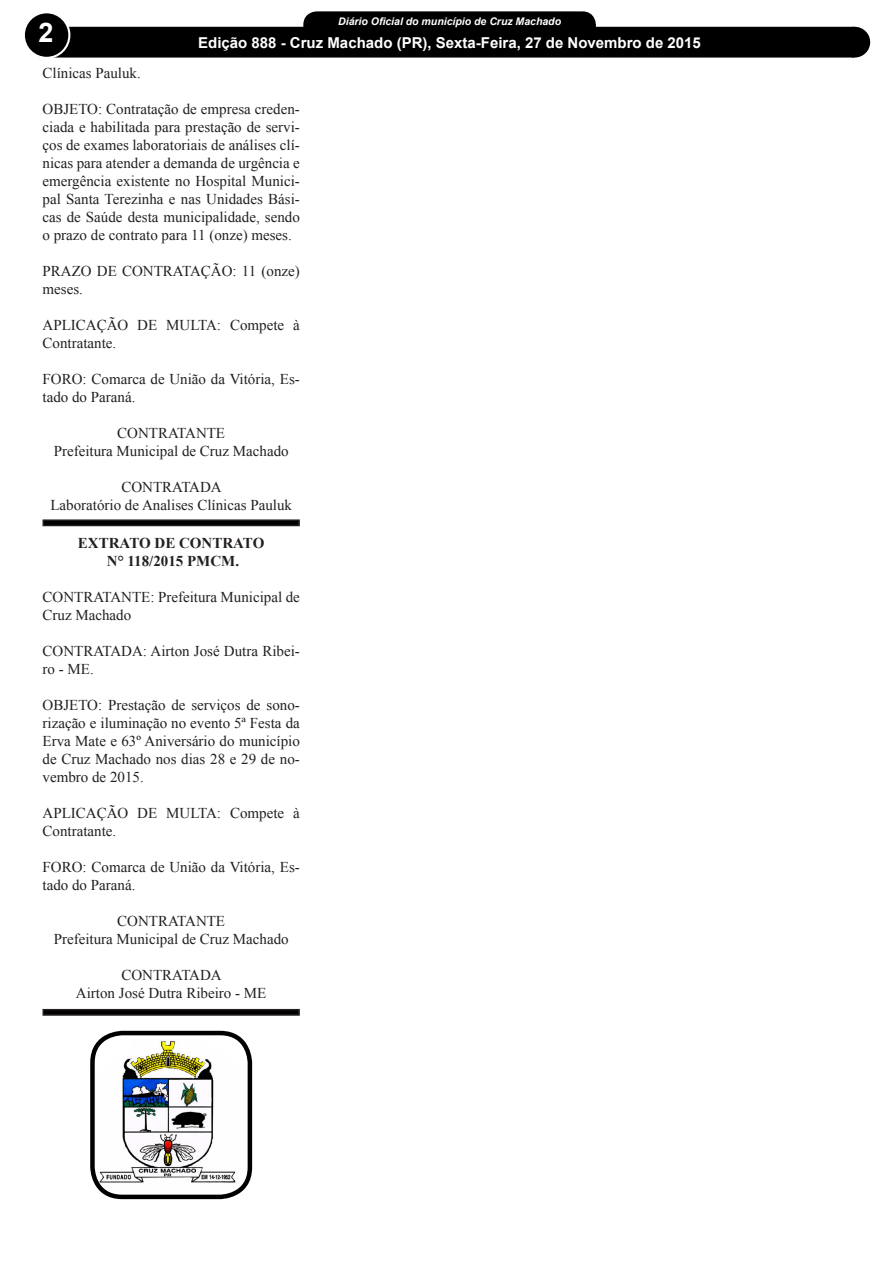
<style>
.page{position:relative;width:893px;height:1263px;background:#fff}
.page>*{position:absolute;margin:0;border:0;box-sizing:border-box;transform-origin:0 0}
.t1{font:700 27px "Arial";color:#fff}
.t2{font:15px/18px "Times New Roman";color:#231f20}
.t3{font:700 15px "Arial";color:#fff}
.t4{font:700 15px "Times New Roman";color:#231f20}
.t5{font:italic 700 10.5px "Arial";color:#fff}
</style>
<div class="page">
<div style="left:305px;top:13px;width:289px;height:28px;background:#000;border-radius:12px"></div>
<div style="left:303px;top:11px;width:293px;height:31px;border:3px solid #000;border-radius:12px"></div>
<div style="left:39px;top:27px;width:815px;height:31px;background:#000;border:2px solid #000"></div>
<div style="left:24px;top:12px;width:45px;height:46px;background:#000;border-radius:50%"></div>
<div style="left:23px;top:11px;width:47px;height:48px;border:2px solid #fff;border-radius:50%"></div>
<div style="left:840px;top:28px;width:29px;height:29px;background:#000;border-radius:50%"></div>
<div style="left:839px;top:27px;width:31px;height:31px;border:2px solid #000;border-radius:50%"></div>
<svg style="left:42px;top:519px;width:258px;height:8px;background:#333232"></svg>
<svg style="left:42px;top:1008px;width:258px;height:8px;background:#333232"></svg>
<img style="left:95px;top:1039px;width:155px;height:152px">
<div style="left:90px;top:1031px;width:162px;height:168px;border:4px solid #000;border-radius:30px"></div>
<p class="t1" style="left:38px;top:14px;width:17px">2</p>
<p class="t5" style="left:338px;top:15px;width:224px">Diário Oficial do município de Cruz Machado</p>
<p class="t3" style="left:198px;top:32px;width:504px">Edição 888 - Cruz Machado (PR), Sexta-Feira, 27 de Novembro de 2015</p>
<p class="t2" style="left:43px;top:63px;width:100px">Clínicas Pauluk.</p>
<p class="t2" style="left:43px;top:99px;width:259px;text-align:justify">OBJETO: Contratação de empresa creden&shy;ciada e habilitada para prestação de servi&shy;ços de exames laboratoriais de análises clí&shy;nicas para atender a demanda de urgência e emergência existente no Hospital Munici&shy;pal Santa Terezinha e nas Unidades Bási&shy;cas de Saúde desta municipalidade, sendo o prazo de contrato para 11 (onze) meses.</p>
<p class="t2" style="left:43px;top:261px;width:259px">PRAZO DE CONTRATAÇÃO: 11 (onze) meses.</p>
<p class="t2" style="left:43px;top:315px;width:259px">APLICAÇÃO DE MULTA: Compete à<br>Contratante.</p>
<p class="t2" style="left:43px;top:369px;width:259px">FORO: Comarca de União da Vitória, Es&shy;tado do Paraná.</p>
<p class="t2" style="left:117px;top:423px;width:109px">CONTRATANTE</p>
<p class="t2" style="left:54px;top:441px;width:236px">Prefeitura Municipal de Cruz Machado</p>
<p class="t2" style="left:121px;top:477px;width:102px">CONTRATADA</p>
<p class="t2" style="left:50px;top:495px;width:243px">Laboratório de Analises Clínicas Pauluk</p>
<p class="t4" style="left:78px;top:532px;width:188px">EXTRATO DE CONTRATO</p>
<p class="t4" style="left:107px;top:550px;width:134px">N° 118/2015 PMCM.</p>
<p class="t2" style="left:43px;top:587px;width:259px">CONTRATANTE: Prefeitura Municipal de<br>Cruz Machado</p>
<p class="t2" style="left:43px;top:641px;width:259px">CONTRATADA: Airton José Dutra Ribei&shy;ro - ME.</p>
<p class="t2" style="left:43px;top:695px;width:259px;text-align:justify">OBJETO: Prestação de serviços de sono&shy;rização e iluminação no evento 5ª Festa da Erva Mate e 63º Aniversário do município de Cruz Machado nos dias 28 e 29 de no&shy;vembro de 2015.</p>
<p class="t2" style="left:43px;top:803px;width:259px">APLICAÇÃO DE MULTA: Compete à<br>Contratante.</p>
<p class="t2" style="left:43px;top:857px;width:259px">FORO: Comarca de União da Vitória, Es&shy;tado do Paraná.</p>
<p class="t2" style="left:117px;top:911px;width:109px">CONTRATANTE</p>
<p class="t2" style="left:54px;top:929px;width:236px">Prefeitura Municipal de Cruz Machado</p>
<p class="t2" style="left:121px;top:965px;width:102px">CONTRATADA</p>
<p class="t2" style="left:76px;top:983px;width:192px">Airton José Dutra Ribeiro - ME</p>
</div>
